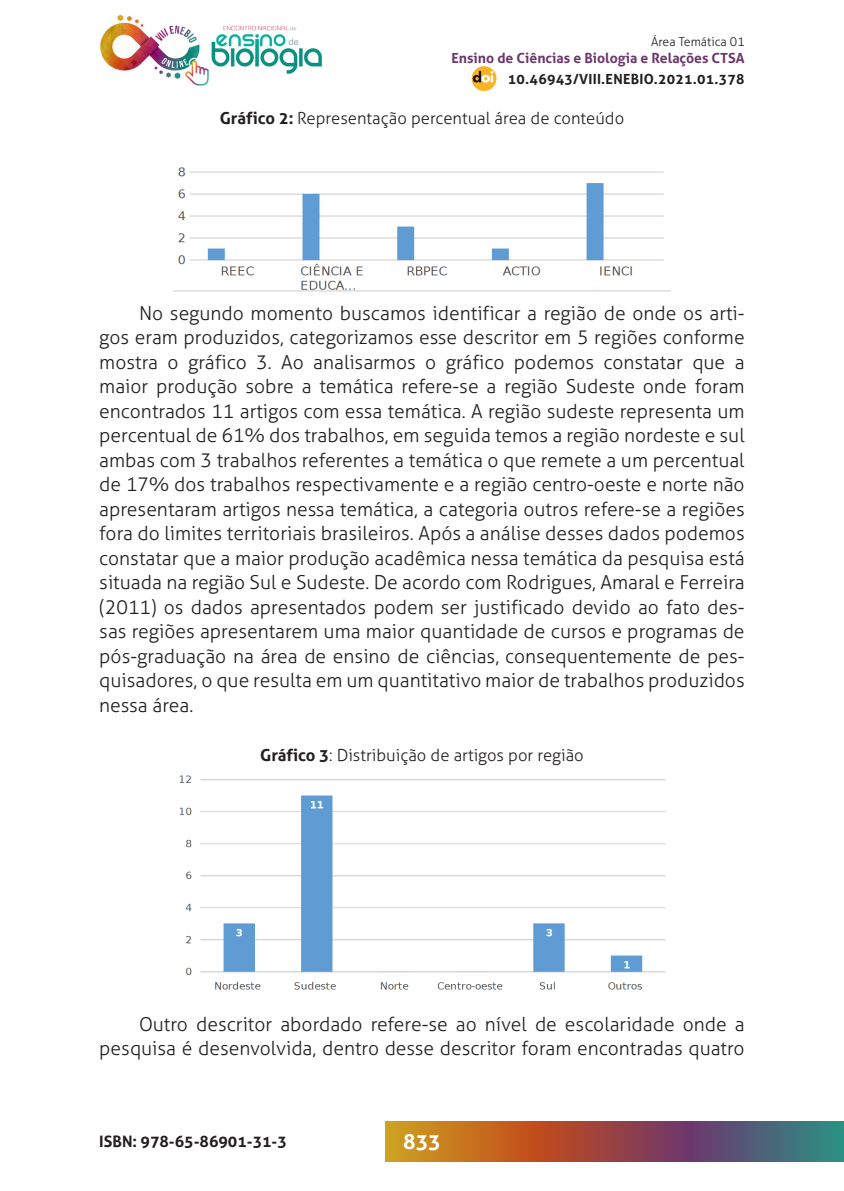
<style>
.page{position:relative;width:844px;height:1191px;background:#fff}
.page>*{position:absolute;margin:0;border:0;box-sizing:border-box;transform-origin:0 0}
.t1{font:700 21px "Aller";color:#fff}
._2_CORPO{font:300 19.25px/24.5px "Aller";color:#231f20;text-align:justify}
._7_LEGENDAS{font:300 16.62px "Aller";color:#231f20}
.t2{font:700 15.75px "Aller";color:#231f20}
.t3{font:700 14px "Aller";color:#6c376e}
.t4{font:700 14px "Aller";letter-spacing:.02em;color:#231f20}
.t5{font:300 12.25px "Aller";color:#231f20}
.s1{font-weight:700}
</style>
<div class="page">
<img style="left:100px;top:14px;width:109px;height:72px">
<img style="left:211px;top:25px;width:111px;height:49px">
<svg style="left:385px;top:1121px;width:458px;height:40px;background:#8d5e49"></svg>
<div style="left:471px;top:66px;width:25px;height:25px;background:#fbb323;border-radius:50%"></div>
<svg style="left:472px;top:71px;width:21px;height:12px"></svg>
<img style="left:174px;top:167px;width:496px;height:125px">
<img style="left:179px;top:775px;width:487px;height:215px">
<p class="t5" style="left:651px;top:34px;width:95px">Área Temática 01</p>
<p class="t3" style="left:451px;top:49px;width:294px">Ensino de Ciências e Biologia e Relações CTSA</p>
<p class="t4" style="left:508px;top:70px;width:238px">10.46943/VIII.ENEBIO.2021.01.378</p>
<p class="_7_LEGENDAS" style="left:220px;top:108px;width:406px"><span class="s1">Gráfico 2:</span> Representação percentual área de conteúdo</p>
<p class="_2_CORPO" style="left:99px;top:301px;width:646px;text-indent:40px">No segundo momento buscamos identificar a região de onde os arti&shy;gos eram produzidos, categorizamos esse descritor em 5 regiões conforme mostra o gráfico 3. Ao analisarmos o gráfico podemos constatar que a maior produção sobre a temática refere-se a região Sudeste onde foram encontrados 11 artigos com essa temática. A região sudeste representa um percentual de 61% dos trabalhos, em seguida temos a região nordeste e sul ambas com 3 trabalhos referentes a temática o que remete a um percentual de 17% dos trabalhos respectivamente e a região centro-oeste e norte não apresentaram artigos nessa temática, a categoria outros refere-se a regiões fora do limites territoriais brasileiros. Após a análise desses dados podemos constatar que a maior produção acadêmica nessa temática da pesquisa está situada na região Sul e Sudeste. De acordo com Rodrigues, Amaral e Ferreira (2011) os dados apresentados podem ser justificado devido ao fato des&shy;sas regiões apresentarem uma maior quantidade de cursos e programas de pós-graduação na área de ensino de ciências, consequentemente de pes&shy;quisadores, o que resulta em um quantitativo maior de trabalhos produzidos nessa área.</p>
<p class="_7_LEGENDAS" style="left:260px;top:745px;width:325px"><span class="s1">Gráfico 3</span>: Distribuição de artigos por região</p>
<p class="_2_CORPO" style="left:99px;top:1011px;width:646px;text-align:right">Outro descritor abordado refere-se ao nível de escolaridade onde a pesquisa é desenvolvida, dentro desse descritor foram encontradas quatro</p>
<p class="t2" style="left:99px;top:1131px;width:189px">ISBN: 978-65-86901-31-3</p>
<p class="t1" style="left:403px;top:1128px;width:39px">833</p>
</div>
